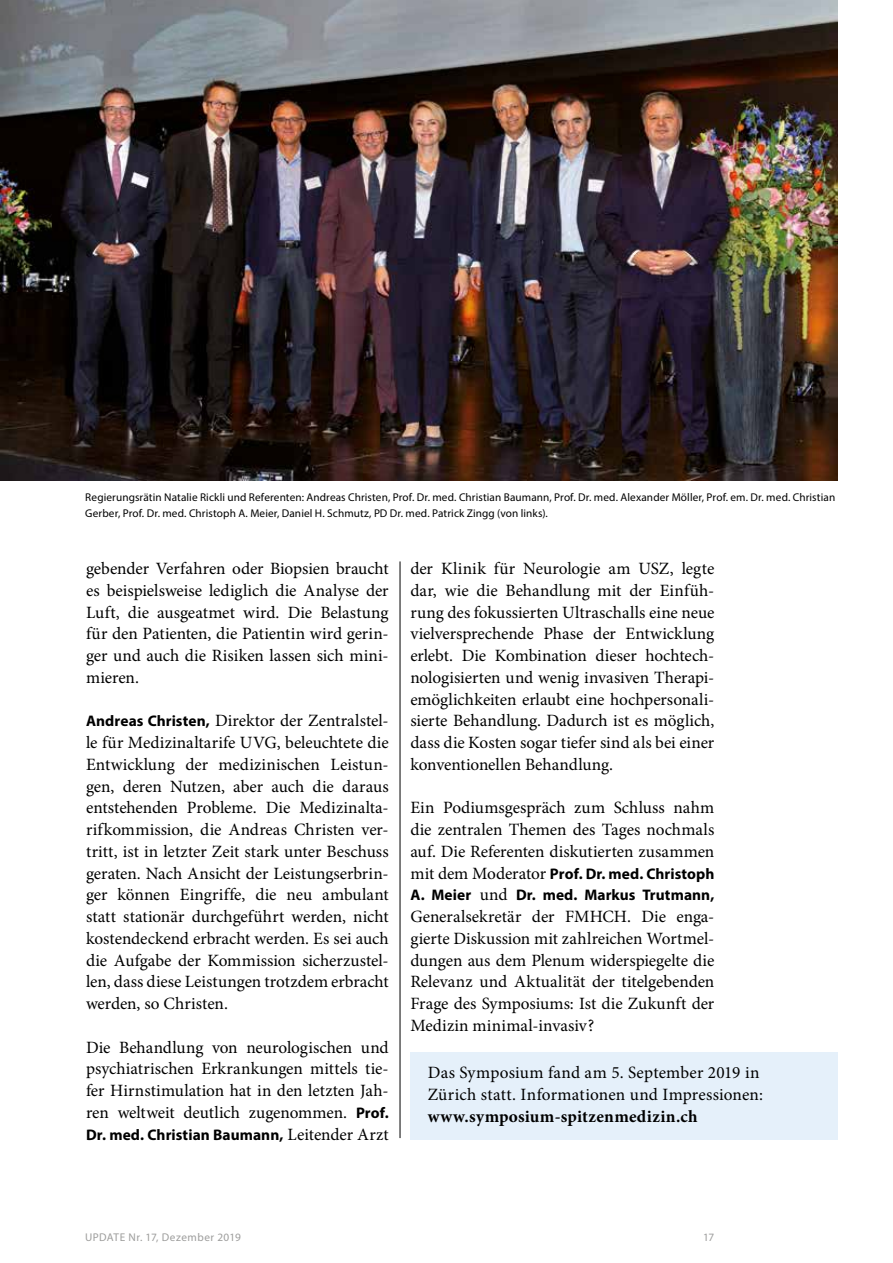
<style>
.page{position:relative;width:893px;height:1263px;background:#fff}
.page>*{position:absolute;margin:0;border:0;box-sizing:border-box;transform-origin:0 0}
.t1{font:17.25px/21.8px "Minion Pro";color:#000;text-align:justify}
.t2{font:700 17.25px "Minion Pro";letter-spacing:.02em;color:#000}
.t3{font:700 15.3px/21.8px "Myriad Pro";letter-spacing:.005em;color:#000}
.t4{font:11.25px/15.8px "Myriad Pro";letter-spacing:.01em;color:#000}
.t5{font:11.25px "Myriad Pro";letter-spacing:.045em;color:#9d9d9c}
.s1{font-family:"Myriad Pro";font-weight:700;font-size:15.3px}
.s2{font-family:"Minion Pro";font-weight:400;font-size:17.25px}
</style>
<div class="page">
<img style="left:0;top:0;width:837px;height:480px">
<div style="left:410px;top:1052px;width:427px;height:88px;background:#e5f0fa"></div>
<hr style="left:400px;top:561px;width:1px;height:577px;background:#000">
<p class="t4" style="left:85px;top:489px;width:751px">Regierungsrätin Natalie Rickli und Referenten: Andreas Christen, Prof. Dr. med. Christian Baumann, Prof. Dr. med. Alexander Möller, Prof. em. Dr. med. Christian<br>Gerber, Prof. Dr. med. Christoph A. Meier, Daniel H. Schmutz, PD Dr. med. Patrick Zingg (von links).</p>
<p class="t1" style="left:86px;top:558px;width:304px">gebender Verfahren oder Biopsien braucht es beispielsweise lediglich die Analyse der Luft, die ausgeatmet wird. Die Belastung für den Patienten, die Patientin wird gerin&shy;ger und auch die Risiken lassen sich mini&shy;mieren.</p>
<p class="t1" style="left:86px;top:710px;width:304px"><span class="s1">Andreas Christen,</span> Direktor der Zentralstel&shy;le für Medizinaltarife UVG, beleuchtete die Entwicklung der medizinischen Leistun&shy;gen, deren Nutzen, aber auch die daraus entstehenden Probleme. Die Medizinalta&shy;rifkommission, die Andreas Christen ver&shy;tritt, ist in letzter Zeit stark unter Beschuss geraten. Nach Ansicht der Leistungserbrin&shy;ger können Eingriffe, die neu ambulant statt stationär durchgeführt werden, nicht kostendeckend erbracht werden. Es sei auch die Aufgabe der Kommission sicherzustel&shy;len, dass diese Leistungen trotzdem erbracht werden, so Christen.</p>
<p class="t1" style="left:86px;top:1036px;width:304px">Die Behandlung von neurologischen und psychiatrischen Erkrankungen mittels tie&shy;fer Hirnstimulation hat in den letzten Jah&shy;ren weltweit deutlich zugenommen. <span class="s1">Prof.</span></p>
<p class="t3" style="left:86px;top:1123px;width:304px">Dr. med. Christian Baumann, <span class="s2">Leitender Arzt</span></p>
<p class="t1" style="left:410px;top:558px;width:306px">der Klinik für Neurologie am USZ, legte dar, wie die Behandlung mit der Einfüh&shy;rung des fokussierten Ultraschalls eine neue vielversprechende Phase der Entwicklung erlebt. Die Kombination dieser hochtech&shy;nologisierten und wenig invasiven Therapi&shy;emöglichkeiten erlaubt eine hochpersonali&shy;sierte Behandlung. Dadurch ist es möglich, dass die Kosten sogar tiefer sind als bei einer konventionellen Behandlung.</p>
<p class="t1" style="left:410px;top:797px;width:306px">Ein Podiumsgespräch zum Schluss nahm die zentralen Themen des Tages nochmals auf. Die Referenten diskutierten zusammen</p>
<p class="t3" style="left:410px;top:862px;width:306px"><span class="s2">mit dem Moderator</span> Prof. Dr. med. Christoph<br>A. Meier <span class="s2">und</span> Dr. med. Markus Trutmann,</p>
<p class="t1" style="left:410px;top:906px;width:306px">Generalsekretär der FMHCH. Die enga&shy;gierte Diskussion mit zahlreichen Wortmel&shy;dungen aus dem Plenum widerspiegelte die Relevanz und Aktualität der titelgebenden Frage des Symposiums: Ist die Zukunft der Medizin minimal-invasiv?</p>
<p class="t1" style="left:428px;top:1062px;width:337px">Das Symposium fand am 5. September 2019 in<br>Zürich statt. Informationen und Impressionen:</p>
<p class="t2" style="left:428px;top:1104px;width:271px">www.symposium-spitzenmedizin.ch</p>
<p class="t5" style="left:85px;top:1230px;width:157px">UPDATE Nr. 17, Dezember 2019</p>
<p class="t5" style="left:703px;top:1230px;width:13px">17</p>
</div>
